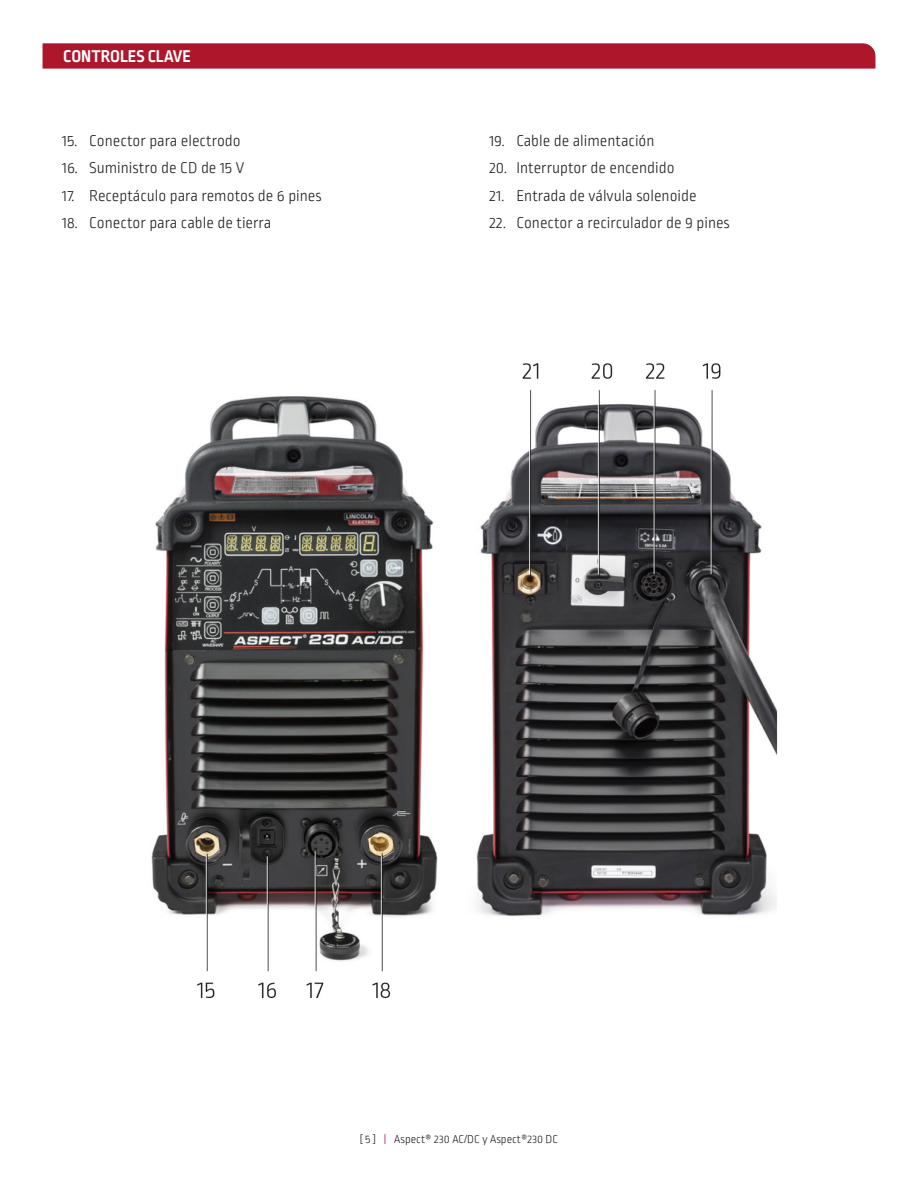
<style>
.page{position:relative;width:918px;height:1188px;background:#fff}
.page>*{position:absolute;margin:0;border:0;box-sizing:border-box;transform-origin:0 0}
.subtitulos_3{font:700 18px "Ropa Sans Pro";color:#fff}
.t1{font:300 16.5px "Ropa Sans Pro";color:#231f20}
.t2{font:300 12px "Ropa Sans Pro";color:#231f20}
.s1{color:#ae172b}
</style>
<div class="page">
<svg style="left:43px;top:43px;width:832px;height:26px;background:#b01d31"></svg>
<img style="left:151px;top:363px;width:627px;height:635px">
<p class="subtitulos_3" style="left:63px;top:46px;width:129px">CONTROLES CLAVE</p>
<p class="t1" style="left:62px;top:132px;width:180px">15. Conector para electrodo</p>
<p class="t1" style="left:62px;top:159px;width:183px">16. Suministro de CD de 15 V</p>
<p class="t1" style="left:62px;top:187px;width:261px">17. Receptáculo para remotos de 6 pines</p>
<p class="t1" style="left:62px;top:214px;width:210px">18. Conector para cable de tierra</p>
<p class="t1" style="left:489px;top:132px;width:167px">19. Cable de alimentación</p>
<p class="t1" style="left:489px;top:159px;width:187px">20. Interruptor de encendido</p>
<p class="t1" style="left:489px;top:187px;width:209px">21. Entrada de válvula solenoide</p>
<p class="t1" style="left:489px;top:214px;width:242px">22. Conector a recirculador de 9 pines</p>
<p class="t2" style="left:360px;top:1133px;width:200px">[ 5 ] <span class="s1">|</span> Aspect® 230 AC/DC y Aspect®230 DC</p>
</div>
